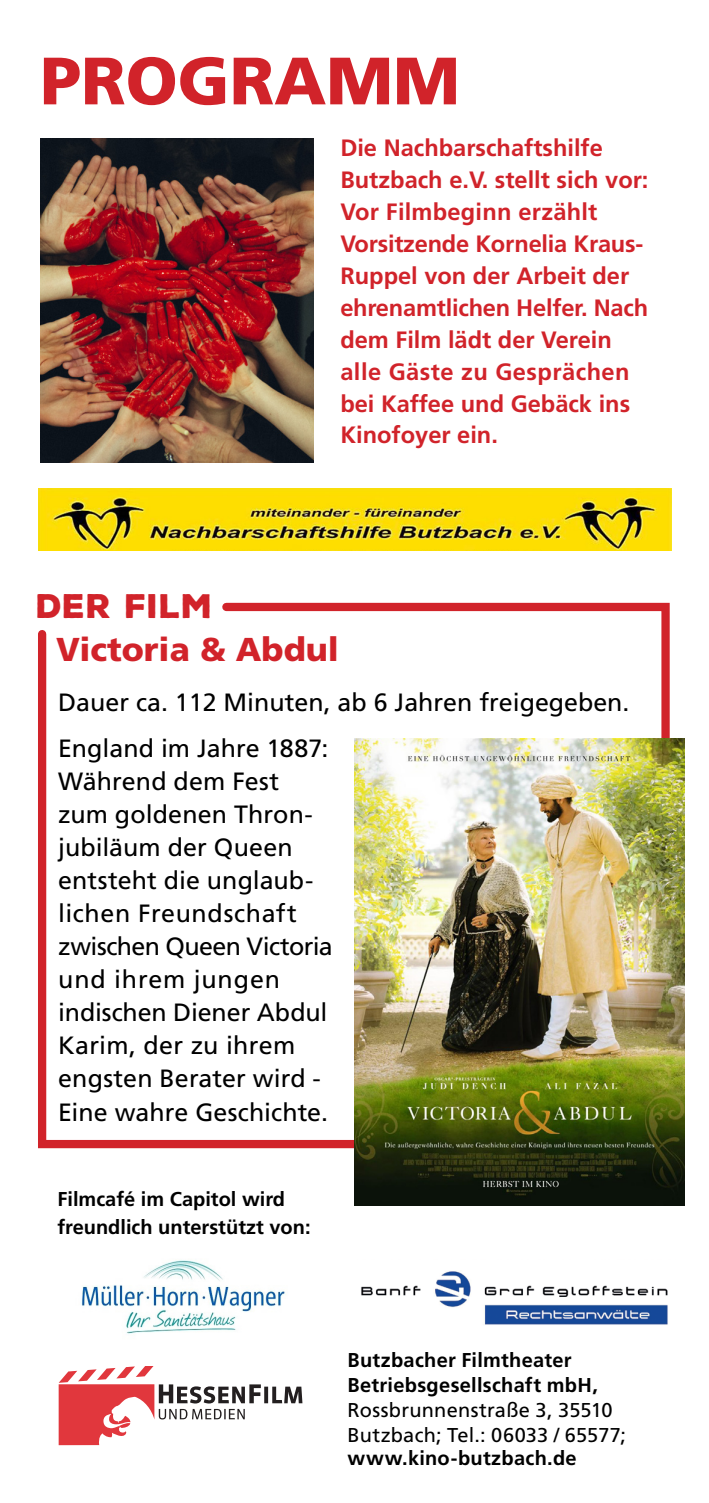
<style>
.page{position:relative;width:709px;height:1503px;background:#fff}
.page>*{position:absolute;margin:0;border:0;box-sizing:border-box;transform-origin:0 0}
.t1{font:900 66.75px "Frutiger LT";color:#d1232a}
.t2{font:900 33px/42.5px "Frutiger LT";color:#d1232a}
.t3{font:25px/33px "Frutiger LT";color:#000}
.t4{font:700 23.5px/32px "Frutiger LT";color:#d1232a}
.t5{font:20px/25px "Frutiger LT";letter-spacing:.01em;color:#000}
.t6{font:700 20px/27.5px "Frutiger LT";color:#000}
.s1{font-family:"Nexa Rust Sans"}
.s2{font-weight:700}
</style>
<div class="page">
<svg style="left:38px;top:602px;width:632px;height:550px"></svg>
<img style="left:361px;top:1271px;width:307px;height:54px">
<img style="left:81px;top:1260px;width:204px;height:74px">
<img style="left:355px;top:738px;width:329px;height:467px">
<svg style="left:59px;top:1366px;width:243px;height:79px"></svg>
<img style="left:38px;top:489px;width:633px;height:62px">
<img style="left:40px;top:139px;width:273px;height:323px">
<p class="t1" style="left:40px;top:41px;width:421px">PROGRAMM</p>
<p class="t4" style="left:340px;top:132px;width:310px">Die Nachbarschaftshilfe<br>Butzbach e.V. stellt sich vor:<br>Vor Filmbeginn erzählt<br>Vorsitzende Kornelia Kraus-<br>Ruppel von der Arbeit der ehrenamtlichen Helfer. Nach dem Film lädt der Verein alle Gäste zu Gesprächen bei Kaffee und Gebäck ins<br>Kinofoyer ein.</p>
<p class="t2" style="left:56px;top:585px;width:284px;text-indent:-20px"><span class="s1">DER FILM<br></span>Victoria &amp; Abdul</p>
<p class="t3" style="left:58px;top:685px;width:573px">Dauer ca. 112 Minuten, ab 6 Jahren freigegeben.</p>
<p class="t3" style="left:58px;top:731px;width:276px">England im Jahre 1887:<br>Während dem Fest zum goldenen Thron&shy;jubiläum der Queen entsteht die unglaub&shy;lichen Freundschaft zwischen Queen Victoria und ihrem jungen indischen Diener Abdul<br>Karim, der zu ihrem engsten Berater wird -<br>Eine wahre Geschichte.</p>
<p class="t6" style="left:57px;top:1185px;width:255px">Filmcafé im Capitol wird freundlich unterstützt von:</p>
<p class="t5" style="left:347px;top:1347px;width:280px"><span class="s2">Butzbacher Filmtheater<br>Betriebsgesellschaft mbH,<br></span>Rossbrunnenstraße 3, 35510<br>Butzbach; Tel.: 06033 / 65577;</p>
<p class="t6" style="left:347px;top:1444px;width:231px">www.kino-butzbach.de</p>
</div>
